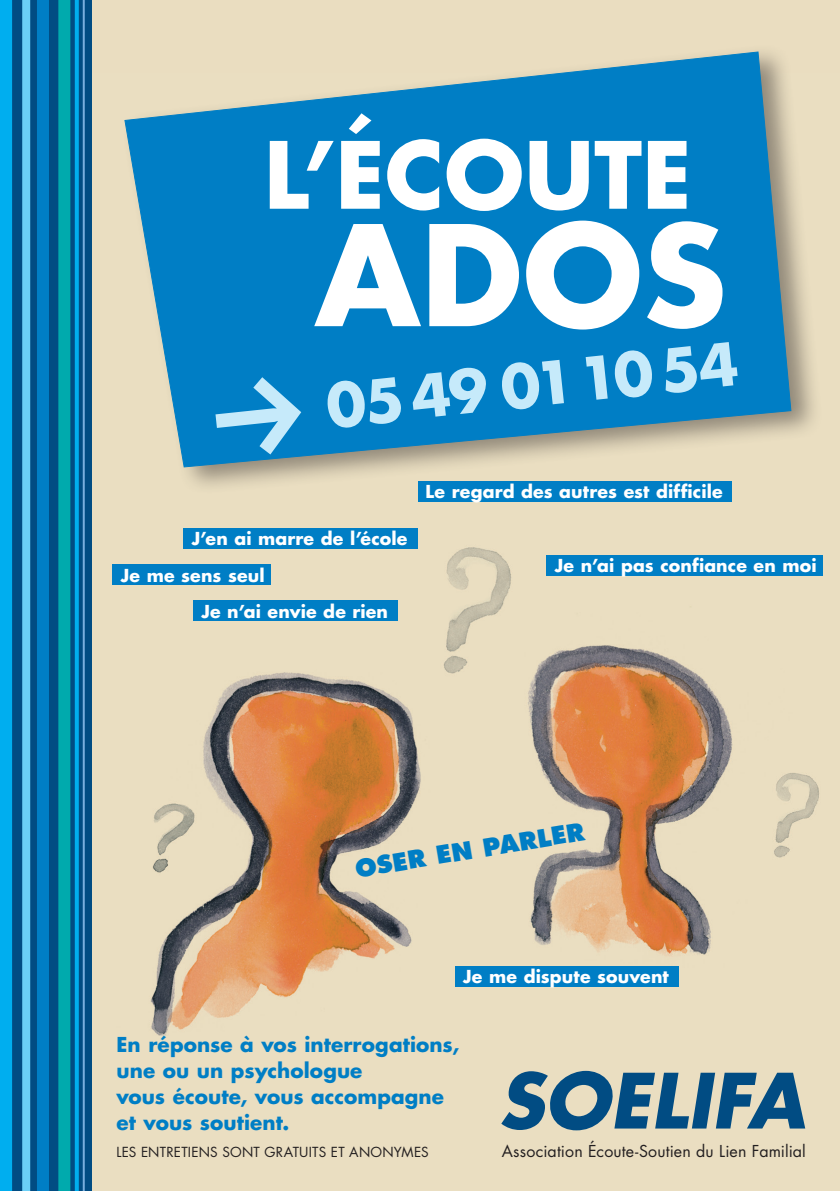
<style>
.page{position:relative;width:840px;height:1191px;background:#fff}
.page>*{position:absolute;margin:0;border:0;box-sizing:border-box;transform-origin:0 0}
.t1{font:700 135.4px "Futura";color:#fff}
.t2{font:700 90px "Futura";color:#fff}
.t3{font:italic 700 74px "Futura";color:#014c83}
.t4{font:700 57.8px "Futura";color:#c6eafa}
.t5{font:800 24px "Futura";color:#007ec5}
.t6{font:700 20px/26px "Futura";letter-spacing:.005em;color:#007ec5}
.t7{font:700 17.4px/36px "Futura";letter-spacing:.01em;color:#fff}
.t8{font:16px "Futura";letter-spacing:.005em;color:#231f20}
.t9{font:13.6px "Futura";letter-spacing:.02em;color:#231f20}
</style>
<div class="page">
<div style="left:0;top:0;width:839px;height:1191px;background:#eaddc0"></div>
<img style="left:91px;top:74px;width:732px;height:1117px">
<div style="left:121px;top:43px;width:701px;height:452px;background:#231f20;opacity:.45"></div>
<svg style="left:124px;top:51px;width:667px;height:417px;background:#2d8ec1"></svg>
<div style="left:112px;top:564px;width:159px;height:21px;background:#007ec5"></div>
<div style="left:193px;top:600px;width:204px;height:21px;background:#007ec5"></div>
<div style="left:183px;top:528px;width:234px;height:20px;background:#007ec5"></div>
<div style="left:546px;top:555px;width:276px;height:21px;background:#007ec5"></div>
<div style="left:417px;top:481px;width:314px;height:20px;background:#007ec5"></div>
<div style="left:454px;top:966px;width:224px;height:20px;background:#007ec5"></div>
<div style="left:0;top:0;width:91px;height:1191px;background:#014c83"></div>
<div style="left:0;top:0;width:12px;height:1191px;background:#00aeef"></div>
<div style="left:37px;top:0;width:12px;height:1191px;background:#007ec5"></div>
<div style="left:58px;top:0;width:12px;height:1191px;background:#00aaad"></div>
<div style="left:22px;top:0;width:8px;height:1191px;background:#6bcff6"></div>
<svg style="left:75px;top:0;width:4px;height:1191px;background:#00a9e9"></svg>
<hr style="left:83px;top:0;width:2px;height:1191px;background:#79aede">
<div style="left:212px;top:373px;width:93px;height:87px;background:#007ec5"></div>
<h2 class="t2" style="left:264px;top:112px;width:418px">L’écoute</h2>
<h1 class="t1" style="left:314px;top:181px;width:413px">Ados</h1>
<h3 class="t4" style="left:322px;top:366px;width:415px;rotate:-6deg">0549 011054</h3>
<p class="t7" style="left:192px;top:520px;width:217px">J’en ai marre de l’école</p>
<p class="t7" style="left:201px;top:556px;width:188px;text-indent:-80px">Je me sens seul<br>Je n’ai envie de rien</p>
<p class="t7" style="left:425px;top:473px;width:298px">Le regard des autres est difficile</p>
<p class="t7" style="left:554px;top:547px;width:263px">Je n’ai pas confiance en moi</p>
<h3 class="t5" style="left:352px;top:855px;width:233px;rotate:-10deg">oser en parler</h3>
<p class="t7" style="left:463px;top:958px;width:207px">Je me dispute souvent</p>
<p class="t6" style="left:116px;top:1030px;width:344px">En réponse à vos interrogations, une ou un psychologue<br>vous écoute, vous accompagne et vous soutient.</p>
<p class="t9" style="left:116px;top:1142px;width:311px">LES ENTRETIENS SONT GRATUITS ET ANONYMES</p>
<h3 class="t3" style="left:498px;top:1049px;width:308px">SOELIFA</h3>
<p class="t8" style="left:501px;top:1139px;width:305px">ASSOCIATION ÉCOUTE-SOUTIEN DU LIEN FAMILIAL</p>
</div>
